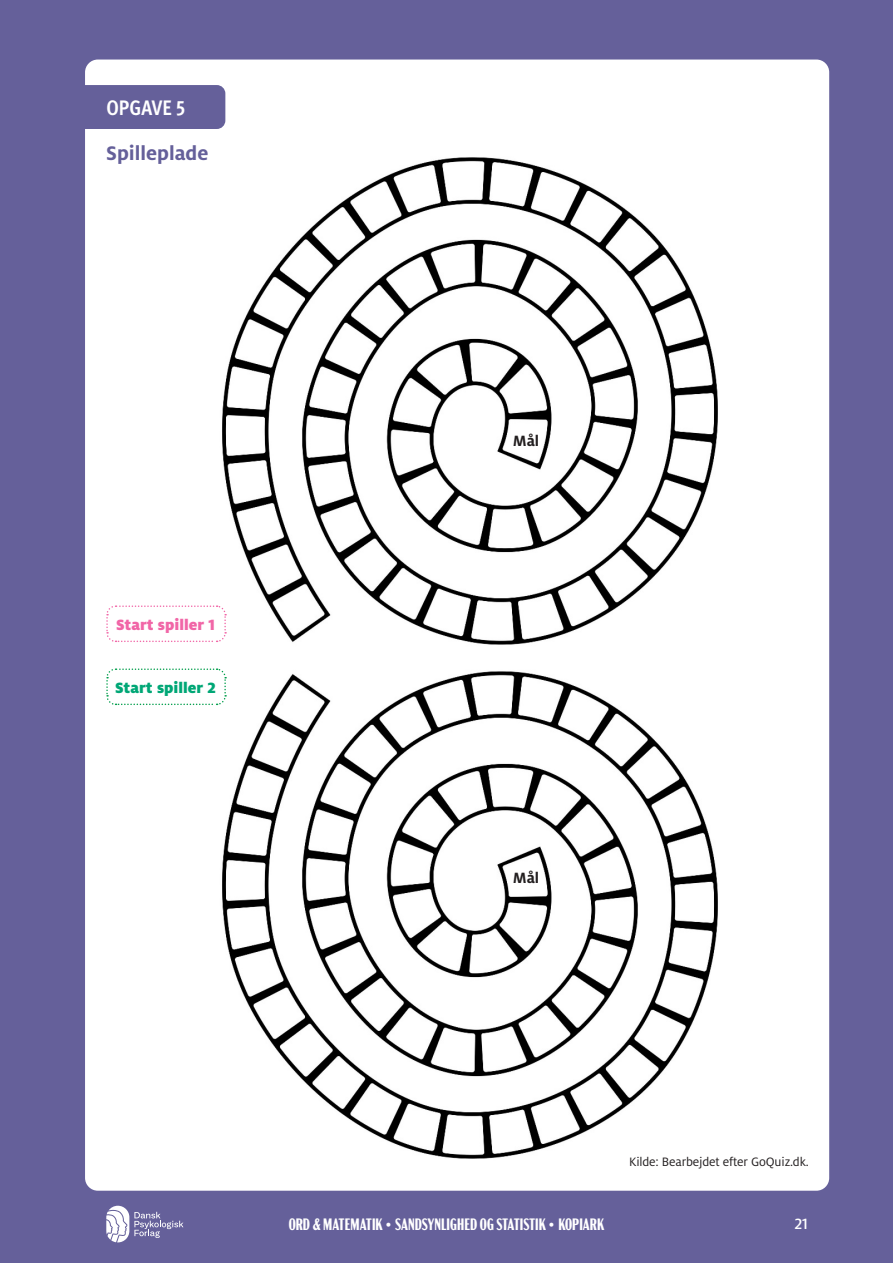
<style>
.page{position:relative;width:893px;height:1263px;background:#65609a}
.page>*{position:absolute;margin:0;border:0;box-sizing:border-box;transform-origin:0 0}
.OPGAVE_ROSE{font:700 21.75px "Milo OT";color:#65609a}
._02_Overskrift_2_ROSE{font:700 condensed 21px "Meta Pro";letter-spacing:.005em;color:#fff}
.t1{font:700 extra-condensed 16.5px "Acme Gothic";color:#fff}
.Normal_wrd_4{font:900 16.5px "Milo OT";color:#f166a7}
.Normal_wrd_4-2{font:900 16.5px "Milo OT";color:#00a776}
.Normal_wrd_4-3{font:700 16.5px "Milo OT";color:#231f20}
.t2{font:500 16.5px "Milo OT";color:#fff}
.Brød_-_Geo{font:13.5px "Milo OT";letter-spacing:-.01em;color:#231f20}
.s1{font-family:"Klavika";font-weight:400;font-stretch:normal}
</style>
<div class="page">
<div style="left:85px;top:60px;width:744px;height:1131px;background:#fff;border-radius:13px"></div>
<svg style="left:106px;top:1206px;width:77px;height:36px"></svg>
<img style="left:222px;top:157px;width:496px;height:488px">
<img style="left:222px;top:671px;width:496px;height:488px">
<svg style="left:106px;top:605px;width:121px;height:38px"></svg>
<svg style="left:106px;top:668px;width:121px;height:38px"></svg>
<div style="left:45px;top:85px;width:180px;height:44px;background:#65609a;border-radius:9px"></div>
<p class="_02_Overskrift_2_ROSE" style="left:106px;top:92px;width:81px">OPGAVE 5</p>
<p class="OPGAVE_ROSE" style="left:106px;top:141px;width:104px">Spilleplade</p>
<p class="Normal_wrd_4" style="left:116px;top:615px;width:100px">Start spiller 1</p>
<p class="Normal_wrd_4-2" style="left:115px;top:678px;width:102px">Start spiller 2</p>
<p class="Normal_wrd_4-3" style="left:513px;top:431px;width:28px">Mål</p>
<p class="Normal_wrd_4-3" style="left:513px;top:868px;width:28px">Mål</p>
<p class="Brød_-_Geo" style="left:629px;top:1155px;width:181px">Kilde: Bearbejdet efter GoQuiz.dk.</p>
<p class="t1" style="left:289px;top:1212px;width:317px">ORD &amp; MATEMATIK <span class="s1">•</span> SANDSYNLIGHED OG STATISTIK <span class="s1">•</span> KOPIARK</p>
<p class="t2" style="left:794px;top:1215px;width:15px">21</p>
</div>
